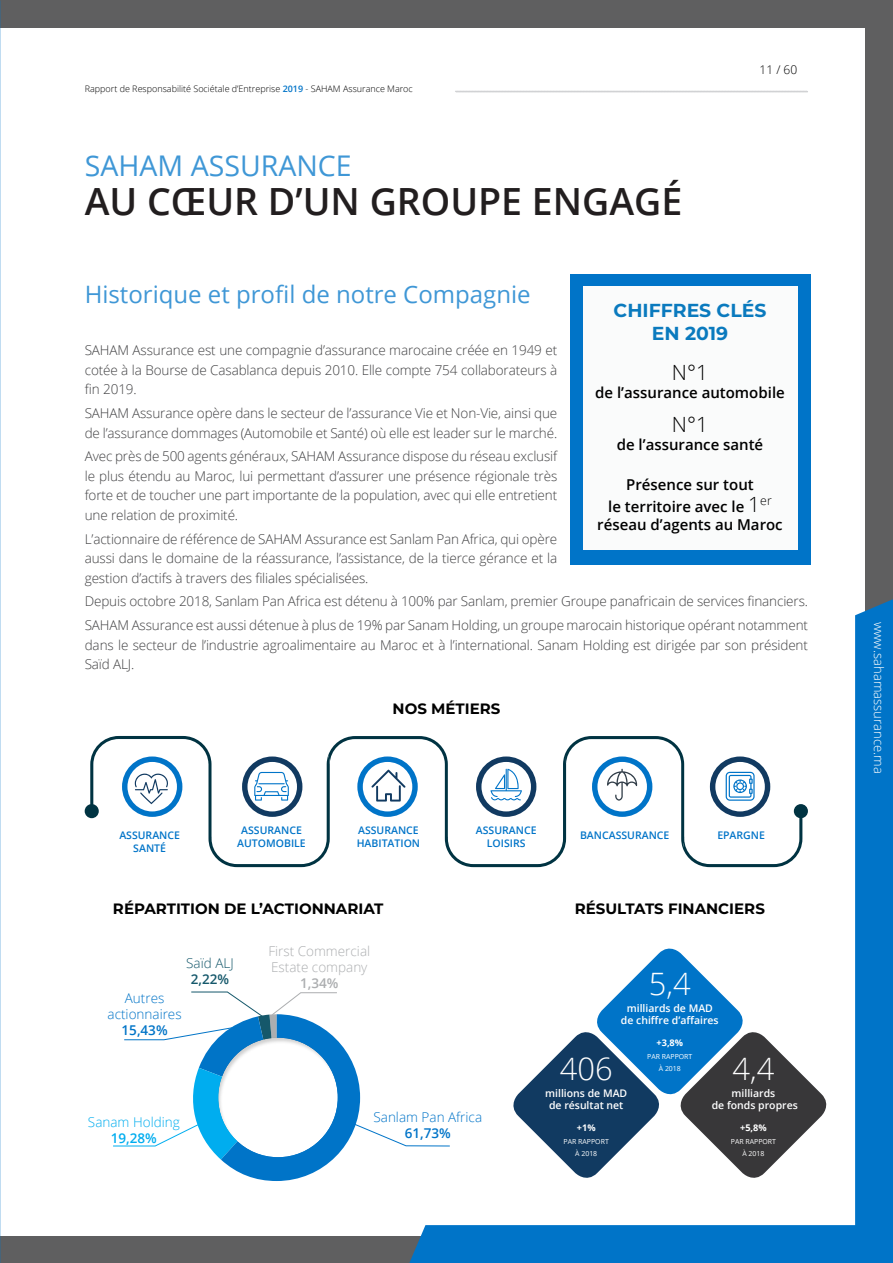
<style>
.page{position:relative;width:893px;height:1263px;background:#5f5f60}
.page>*{position:absolute;margin:0;border:0;box-sizing:border-box;transform-origin:0 0}
.t1{font:600 37.5px "Open Sans";color:#221e1f}
.t2{font:300 30.9px "Open Sans";color:#fff}
.t3{font:28.5px "Open Sans";color:#3f97d6}
.t4{font:24px "Open Sans";color:#3f97d6}
.t5{font:300 21px "Open Sans";color:#000}
.t6{font:700 18.9px/23.2px "Montserrat";color:#0a7abe;text-align:center}
.t7{font:600 15px/22.5px "Open Sans";color:#000;text-align:center}
.t8{font:700 15px "Montserrat";color:#000}
.t9{font:300 13.5px/19.5px "Open Sans";letter-spacing:-.01em;color:#404042;text-align:justify}
.t10{font:300 13.5px/16.2px "Open Sans";color:#acaeb0}
.t11{font:300 13.5px/16.2px "Open Sans";color:#0074c7;text-align:center}
.t12{font:300 13.5px "Open Sans";color:#0074c8}
.t13{font:300 13.5px "Open Sans";color:#00adef}
.t14{font:300 13.5px "Open Sans";color:#15586b}
.t15{font:600 13.5px "Open Sans";color:#0074c8}
.t16{font:600 13.5px "Open Sans";color:#00adef}
.t17{font:600 13.5px "Open Sans";color:#0074c7}
.t18{font:600 13.5px "Open Sans";color:#acaeb0}
.t19{font:600 13.5px "Open Sans";color:#15586b}
.t20{font:300 13.05px "Open Sans";color:#fff}
.t21{font:300 12px "Open Sans";color:#000}
.t22{font:600 10.5px/12.6px "Open Sans";color:#0074c8;text-align:center}
.t23{font:600 10.5px/12.6px "Open Sans";color:#fff;text-align:center}
.t24{font:700 9.15px "Open Sans";color:#fff}
.t25{font:300 9px "Open Sans";color:#000}
.t26{font:6.9px/12.5px "Open Sans";color:#fff;text-align:center}
.s1{font-weight:600;color:#0074c8}
.s2{font-weight:300;font-size:21px}
</style>
<div class="page">
<div style="left:0;top:28px;width:865px;height:1207px;background:#fff"></div>
<svg style="left:404px;top:599px;width:489px;height:664px"></svg>
<svg style="left:455px;top:90px;width:353px;height:3px"></svg>
<img style="left:0;top:0;width:1px;height:1263px">
<svg style="left:330px;top:736px;width:354px;height:131px"></svg>
<svg style="left:357px;top:756px;width:61px;height:61px"></svg>
<div style="left:363px;top:762px;width:49px;height:49px;background:#fff;border-radius:50%"></div>
<svg style="left:476px;top:756px;width:60px;height:61px"></svg>
<div style="left:481px;top:762px;width:50px;height:49px;background:#fff;border-radius:50%"></div>
<svg style="left:592px;top:756px;width:60px;height:61px"></svg>
<div style="left:597px;top:762px;width:50px;height:49px;background:#fff;border-radius:50%"></div>
<svg style="left:710px;top:756px;width:60px;height:61px"></svg>
<svg style="left:715px;top:762px;width:50px;height:49px"></svg>
<svg style="left:85px;top:736px;width:245px;height:131px"></svg>
<svg style="left:372px;top:770px;width:33px;height:31px"></svg>
<svg style="left:490px;top:768px;width:32px;height:33px"></svg>
<svg style="left:607px;top:769px;width:30px;height:32px"></svg>
<svg style="left:683px;top:772px;width:125px;height:95px"></svg>
<svg style="left:507px;top:942px;width:325px;height:242px"></svg>
<svg style="left:113px;top:992px;width:337px;height:189px"></svg>
<div style="left:216px;top:1035px;width:123px;height:123px;background:#000;opacity:.19"></div>
<div style="left:570px;top:274px;width:240px;height:291px;background:#0074c8"></div>
<div style="left:583px;top:286px;width:214px;height:264px;background:#fafbfb"></div>
<p class="t25" style="left:85px;top:82px;width:330px">Rapport de Responsabilité Sociétale d’Entreprise <span class="s1">2019</span> - SAHAM Assurance Maroc</p>
<h3 class="t3" style="left:85px;top:146px;width:268px">SAHAM ASSURANCE</h3>
<h1 class="t1" style="left:85px;top:176px;width:599px">AU CŒUR D’UN GROUPE ENGAGÉ</h1>
<p class="t21" style="left:759px;top:61px;width:39px">11 / 60</p>
<h3 class="t4" style="left:85px;top:278px;width:447px">Historique et profil de notre Compagnie</h3>
<p class="t9" style="left:85px;top:340px;width:474px">SAHAM Assurance est une compagnie d’assurance marocaine créée en 1949 et cotée à la Bourse de Casablanca depuis 2010. Elle compte 754 collaborateurs à fin 2019.</p>
<p class="t9" style="left:85px;top:403px;width:474px">SAHAM Assurance opère dans le secteur de l’assurance Vie et Non-Vie, ainsi que de l’assurance dommages (Automobile et Santé) où elle est leader sur le marché.</p>
<p class="t9" style="left:85px;top:446px;width:474px">Avec près de 500 agents généraux, SAHAM Assurance dispose du réseau exclusif le plus étendu au Maroc, lui permettant d’assurer une présence régionale très forte et de toucher une part importante de la population, avec qui elle entretient une relation de proximité.</p>
<p class="t9" style="left:85px;top:529px;width:474px">L’actionnaire de référence de SAHAM Assurance est Sanlam Pan Africa, qui opère aussi dans le domaine de la réassurance, l’assistance, de la tierce gérance et la gestion d’actifs à travers des filiales spécialisées.</p>
<p class="t9" style="left:85px;top:589px;width:725px;line-height:23.7px">Depuis octobre 2018, Sanlam Pan Africa est détenu à 100% par Sanlam, premier Groupe panafricain de services financiers.<br>SAHAM Assurance est aussi détenue à plus de 19% par Sanam Holding, un groupe marocain historique opérant notamment</p>
<p class="t9" style="left:85px;top:635px;width:725px">dans le secteur de l’industrie agroalimentaire au Maroc et à l’international. Sanam Holding est dirigée par son président<br>Saïd ALJ.</p>
<p class="t8" style="left:393px;top:698px;width:109px">NOS MÉTIERS</p>
<h3 class="t6" style="left:614px;top:298px;width:154px">CHIFFRES CLÉS<br>EN 2019</h3>
<h3 class="t5" style="left:672px;top:358px;width:38px">N°1</h3>
<p class="t7" style="left:595px;top:381px;width:191px">de l’assurance automobile</p>
<h3 class="t5" style="left:672px;top:410px;width:38px">N°1</h3>
<p class="t7" style="left:617px;top:433px;width:148px">de l’assurance santé</p>
<p class="t7" style="left:608px;top:473px;width:165px">Présence sur tout<br>le territoire avec le <span class="s2">1</span><sup>er</sup></p>
<p class="t7" style="left:597px;top:513px;width:187px">réseau d’agents au Maroc</p>
<p class="t22" style="left:237px;top:824px;width:70px">ASSURANCE<br>AUTOMOBILE</p>
<p class="t22" style="left:357px;top:824px;width:65px;text-align:left">ASSURANCE<br>HABITATION</p>
<p class="t22" style="left:476px;top:824px;width:62px">ASSURANCE<br>LOISIRS</p>
<p class="t22" style="left:119px;top:829px;width:62px">ASSURANCE</p>
<p class="t22" style="left:580px;top:829px;width:91px">BANCASSURANCE</p>
<p class="t22" style="left:717px;top:829px;width:49px">EPARGNE</p>
<p class="t22" style="left:133px;top:841px;width:34px">SANTÉ</p>
<p class="t8" style="left:113px;top:898px;width:272px">RÉPARTITION DE L’ACTIONNARIAT</p>
<p class="t8" style="left:575px;top:898px;width:192px">RÉSULTATS FINANCIERS</p>
<p class="t14" style="left:186px;top:954px;width:49px">Saïd ALJ</p>
<p class="t19" style="left:191px;top:970px;width:40px">2,22%</p>
<p class="t11" style="left:108px;top:989px;width:76px">Autres actionnaires</p>
<p class="t17" style="left:122px;top:1021px;width:48px">15,43%</p>
<p class="t13" style="left:88px;top:1113px;width:93px">Sanam Holding</p>
<p class="t16" style="left:111px;top:1129px;width:48px">19,28%</p>
<p class="t10" style="left:268px;top:943px;width:103px">First Commercial<br>Estate company</p>
<p class="t18" style="left:300px;top:974px;width:40px">1,34%</p>
<p class="t12" style="left:373px;top:1108px;width:110px">Sanlam Pan Africa</p>
<p class="t15" style="left:405px;top:1124px;width:48px">61,73%</p>
<h2 class="t2" style="left:649px;top:962px;width:43px">5,4</h2>
<p class="t23" style="left:621px;top:1001px;width:99px">milliards de MAD de chiffre d’affaires</p>
<p class="t24" style="left:656px;top:1036px;width:28px">+3,8%</p>
<p class="t26" style="left:647px;top:1050px;width:47px">PAR RAPPORT<br>À 2018</p>
<h2 class="t2" style="left:560px;top:1047px;width:54px">406</h2>
<h2 class="t2" style="left:732px;top:1047px;width:43px">4,4</h2>
<p class="t23" style="left:545px;top:1086px;width:84px">millions de MAD de résultat net</p>
<p class="t23" style="left:712px;top:1086px;width:88px">milliards<br>de fonds propres</p>
<p class="t24" style="left:577px;top:1121px;width:20px">+1%</p>
<p class="t26" style="left:564px;top:1135px;width:47px">PAR RAPPORT<br>À 2018</p>
<p class="t24" style="left:740px;top:1121px;width:28px">+5,8%</p>
<p class="t26" style="left:731px;top:1135px;width:47px">PAR RAPPORT<br>À 2018</p>
<p class="t20" style="left:888px;top:621px;width:153px;rotate:90deg">www.sahamassurance.ma</p>
</div>
